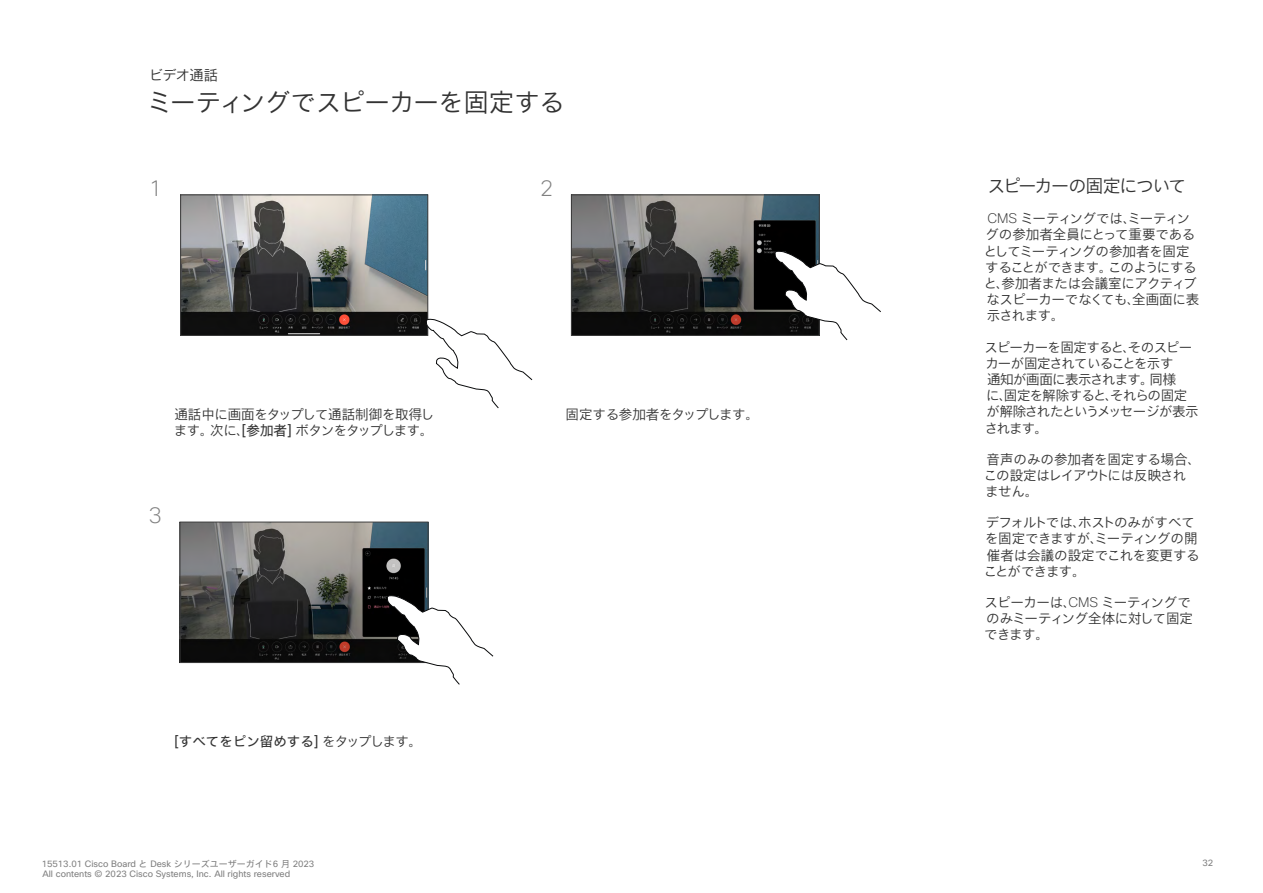
<style>
.page{position:relative;width:1263px;height:893px;background:#fff}
.page>*{position:absolute;margin:0;border:0;box-sizing:border-box;transform-origin:0 0}
.Subhead1{font:25.5px "Cisco Sans JPN Light";letter-spacing:-.025em;color:#333}
.t1{font:200 22.2px "Cisco Sans";color:#808080}
.Right_Column_About_h{font:18px "Cisco Sans JPN Light";letter-spacing:-.08em;color:#333}
.Small_chapter_runnin{font:14.25px "Cisco Sans JPN Light";letter-spacing:-.05em;color:#333}
.Body{font:13.5px/16.2px "Cisco Sans JPN Light";letter-spacing:-.03em;color:#333}
.Body-2{font:13.5px/16.2px "Cisco Sans JPN Light";letter-spacing:-.055em;color:#333}
.CartoonAnnotation{font:13.5px/16.2px "Cisco Sans JPN Light";letter-spacing:-.03em;color:#333}
.Body-3{font:13.5px/16.2px "Cisco Sans JPN Light";letter-spacing:-.01em;color:#333}
.CartoonAnnotation-2{font:13.5px "Cisco Sans JPN";color:#333}
.t2{font:9px "Cisco Sans";color:#808080}
.t3{font:9px "Cisco Sans JPN";color:#808080}
.s1{font-family:"Cisco Sans JPN"}
.s2{font-family:"Cisco Sans JPN Light"}
.s3{font-family:"Cisco Sans"}
.s4{font-family:"Cisco Sans";font-weight:200}
</style>
<div class="page">
<img style="left:181px;top:524px;width:245px;height:137px">
<div style="left:179px;top:522px;width:249px;height:141px;border:1px solid #3d3d3d"></div>
<img style="left:573px;top:196px;width:245px;height:138px">
<div style="left:571px;top:194px;width:249px;height:142px;border:1px solid #3d3d3d"></div>
<svg style="left:774px;top:216px;width:107px;height:125px"></svg>
<img style="left:182px;top:196px;width:244px;height:138px">
<div style="left:180px;top:194px;width:248px;height:142px;border:1px solid #3d3d3d"></div>
<svg style="left:426px;top:284px;width:107px;height:125px"></svg>
<svg style="left:387px;top:560px;width:107px;height:125px"></svg>
<h2 class="Small_chapter_runnin" style="left:149px;top:66px;width:71px">ビデオ通話</h2>
<h1 class="Subhead1" style="left:147px;top:86px;width:419px">ミーティングでスピーカーを固定する</h1>
<p class="t1" style="left:149px;top:174px;width:15px">1</p>
<p class="t1" style="left:540px;top:174px;width:15px">2</p>
<p class="CartoonAnnotation" style="left:174px;top:407px;width:262px">通話中に画面をタップして通話制御を取得します。次に、<span class="s1">[参加者]</span> ボタンをタップします。</p>
<p class="CartoonAnnotation" style="left:566px;top:407px;width:195px">固定する参加者をタップします。</p>
<p class="t1" style="left:149px;top:501px;width:15px">3</p>
<p class="CartoonAnnotation-2" style="left:174px;top:732px;width:249px">[すべてをピン留めする] <span class="s2">をタップします。</span></p>
<p class="t3" style="left:42px;top:857px;width:274px">15513.01 <span class="s3">Cisco Board</span> と <span class="s3">Desk</span> シリーズユーザーガイド6 月 2023</p>
<p class="t2" style="left:42px;top:868px;width:249px">All contents <span class="s1">© 2023</span> Cisco Systems, Inc. All rights reserved</p>
<h2 class="Right_Column_About_h" style="left:987px;top:174px;width:201px">スピーカーの固定について</h2>
<p class="Body" style="left:984px;top:211px;width:217px"><span class="s4">CMS</span> ミーティングでは、ミーティングの参加者全員にとって重要であるとしてミーティングの参加者を固定することができます。このようにすると、参加者または会議室にアクティブなスピーカーでなくても、全画面に表示されます。</p>
<p class="Body-2" style="left:984px;top:340px;width:216px">スピーカーを固定すると、そのスピーカーが固定されていることを示す<br>通知が画面に表示されます。同様<br>に、固定を解除すると、それらの固定が解除されたというメッセージが表示されます。</p>
<p class="Body-3" style="left:984px;top:452px;width:218px">音声のみの参加者を固定する場合、この設定はレイアウトには反映されません。</p>
<p class="Body" style="left:984px;top:515px;width:217px">デフォルトでは、ホストのみがすべてを固定できますが、ミーティングの開催者は会議の設定でこれを変更することができます。</p>
<p class="Body" style="left:984px;top:595px;width:210px">スピーカーは、<span class="s4">CMS</span> ミーティングでのみミーティング全体に対して固定できます。</p>
<p class="t3" style="left:1202px;top:856px;width:12px">32</p>
</div>
